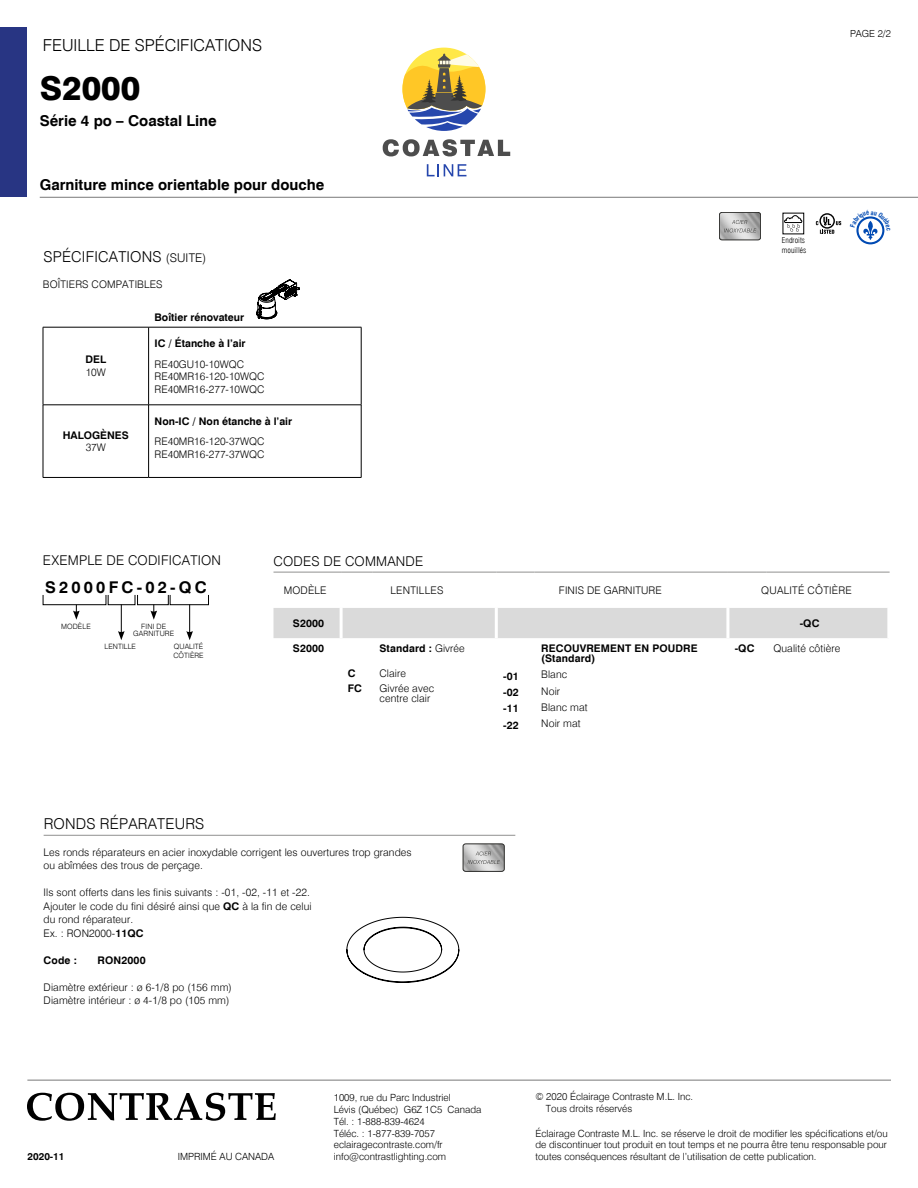
<style>
.page{position:relative;width:918px;height:1188px;background:#fff}
.page>*{position:absolute;margin:0;border:0;box-sizing:border-box;transform-origin:0 0}
.t1{font:800 33px "Swiss 721 BT";color:#000}
.t2{font:300 16.5px "Swiss 721 BT";color:#000}
.t3{font:700 16.2px "Swiss 721 BT";letter-spacing:.2em;color:#000}
.t4{font:700 15px "Swiss 721 BT";color:#000}
.t5{font:300 15px "Swiss 721 BT";letter-spacing:.015em;color:#000}
.t6{font:300 13.5px "Swiss 721 BT";letter-spacing:.015em;color:#000}
.t7{font:300 10.5px/13.5px "Swiss 721 BT";letter-spacing:.01em;color:#000}
.t8{font:700 10.5px/16.2px "Swiss 721 BT";letter-spacing:.01em;color:#000}
.t9{font:300 9.9px/11.9px "Swiss 721 BT";color:#000}
.t10{font:700 9.9px "Swiss 721 BT";color:#000}
.t11{font:300 9.75px "Swiss 721 BT";color:#000}
.t12{font:300 condensed 7.95px/9.4px "Swiss 721 BT";color:#000}
.t13{font:300 7.35px/7.4px "Swiss 721 BT";letter-spacing:.01em;color:#000;text-align:center}
.s1{font-size:12px}
.s2{font-weight:300}
.s3{font-weight:700}
</style>
<div class="page">
<div style="left:0;top:27px;width:27px;height:170px;background:#283583"></div>
<hr style="left:40px;top:197px;width:878px;height:1px;background:#878787">
<hr style="left:27px;top:1080px;width:864px;height:1px;background:#878787">
<svg style="left:27px;top:1093px;width:249px;height:28px"></svg>
<svg style="left:819px;top:213px;width:16px;height:16px"></svg>
<svg style="left:821px;top:215px;width:12px;height:12px"></svg>
<svg style="left:816px;top:217px;width:25px;height:17px"></svg>
<svg style="left:784px;top:215px;width:18px;height:17px"></svg>
<svg style="left:383px;top:139px;width:127px;height:17px"></svg>
<svg style="left:427px;top:164px;width:39px;height:12px"></svg>
<svg style="left:402px;top:48px;width:83px;height:83px"></svg>
<img style="left:719px;top:212px;width:42px;height:28px">
<div style="left:719px;top:212px;width:42px;height:28px;border:1px solid #2b2b29;border-radius:3px"></div>
<svg style="left:724px;top:220px;width:32px;height:13px"></svg>
<div style="left:274px;top:608px;width:613px;height:30px;background:#dadada"></div>
<hr style="left:274px;top:572px;width:67px;height:1px;background:#9d9d9c">
<hr style="left:341px;top:572px;width:32px;height:1px;background:#9d9d9c">
<hr style="left:373px;top:572px;width:123px;height:1px;background:#9d9d9c">
<hr style="left:496px;top:572px;width:38px;height:1px;background:#9d9d9c">
<hr style="left:534px;top:572px;width:194px;height:1px;background:#9d9d9c">
<hr style="left:728px;top:572px;width:39px;height:1px;background:#9d9d9c">
<hr style="left:767px;top:572px;width:123px;height:1px;background:#9d9d9c">
<hr style="left:340px;top:608px;width:3px;height:30px;background:#fff">
<hr style="left:495px;top:608px;width:3px;height:30px;background:#fff">
<hr style="left:726px;top:608px;width:3px;height:30px;background:#fff">
<hr style="left:43px;top:327px;width:106px;height:1px;background:#000">
<hr style="left:43px;top:327px;width:1px;height:78px;background:#000">
<hr style="left:149px;top:327px;width:212px;height:1px;background:#000">
<hr style="left:148px;top:327px;width:1px;height:78px;background:#000">
<hr style="left:361px;top:327px;width:1px;height:78px;background:#000">
<hr style="left:43px;top:405px;width:106px;height:1px;background:#000">
<hr style="left:43px;top:405px;width:1px;height:72px;background:#000">
<hr style="left:149px;top:405px;width:212px;height:1px;background:#000">
<hr style="left:148px;top:405px;width:1px;height:72px;background:#000">
<hr style="left:361px;top:405px;width:1px;height:72px;background:#000">
<hr style="left:43px;top:477px;width:106px;height:1px;background:#000">
<hr style="left:149px;top:477px;width:212px;height:1px;background:#000">
<svg style="left:256px;top:279px;width:43px;height:40px"></svg>
<hr style="left:44px;top:835px;width:471px;height:1px;background:#9d9d9c">
<svg style="left:346px;top:917px;width:113px;height:66px"></svg>
<img style="left:463px;top:844px;width:41px;height:26px">
<div style="left:463px;top:844px;width:41px;height:28px;border:1px solid #2b2b29;border-radius:3px"></div>
<svg style="left:468px;top:851px;width:32px;height:13px"></svg>
<svg style="left:43px;top:594px;width:166px;height:46px"></svg>
<svg style="left:856px;top:216px;width:29px;height:28px"></svg>
<h2 class="t2" style="left:43px;top:35px;width:221px">FEUILLE DE SPÉCIFICATIONS</h2>
<h1 class="t1" style="left:40px;top:68px;width:102px">S2000</h1>
<h3 class="t4" style="left:40px;top:112px;width:179px">Série 4 po – Coastal Line</h3>
<h3 class="t4" style="left:40px;top:175px;width:286px">Garniture mince orientable pour douche</h3>
<h3 class="t5" style="left:43px;top:247px;width:164px">SPÉCIFICATIONS <span class="s1">(SUITE)</span></h3>
<p class="t7" style="left:43px;top:277px;width:121px">BOÎTIERS COMPATIBLES</p>
<p class="t8" style="left:155px;top:309px;width:91px">Boîtier rénovateur</p>
<p class="t8" style="left:86px;top:352px;width:22px">DEL</p>
<p class="t7" style="left:86px;top:366px;width:22px">10W</p>
<p class="t8" style="left:155px;top:336px;width:93px">IC / Étanche à l’air</p>
<p class="t7" style="left:155px;top:357px;width:111px;line-height:12.6px">RE40GU10-10WQC<br>RE40MR16-120-10WQC<br>RE40MR16-277-10WQC</p>
<p class="t8" style="left:63px;top:427px;width:68px">HALOGÈNES</p>
<p class="t7" style="left:86px;top:441px;width:22px">37W</p>
<p class="t8" style="left:155px;top:413px;width:139px">Non-IC / Non étanche à l’air</p>
<p class="t7" style="left:155px;top:435px;width:111px;line-height:12.6px">RE40MR16-120-37WQC<br>RE40MR16-277-37WQC</p>
<p class="t11" style="left:850px;top:28px;width:42px">PAGE 2/2</p>
<p class="t12" style="left:782px;top:236px;width:26px">Endroits mouillés</p>
<p class="t6" style="left:43px;top:552px;width:180px">EXEMPLE DE CODIFICATION</p>
<h3 class="t3" style="left:45px;top:577px;width:163px">S2000FC-02-QC</h3>
<p class="t13" style="left:61px;top:622px;width:31px">MODÈLE</p>
<p class="t13" style="left:105px;top:642px;width:33px">LENTILLE</p>
<p class="t13" style="left:133px;top:622px;width:43px">FINI DE<br>GARNITURE</p>
<p class="t13" style="left:173px;top:641px;width:32px;line-height:9px;text-align:left">QUALITÉ<br>CÔTIÈRE</p>
<p class="t6" style="left:274px;top:553px;width:151px">CODES DE COMMANDE</p>
<p class="t7" style="left:284px;top:583px;width:44px">MODÈLE</p>
<p class="t7" style="left:390px;top:583px;width:54px">LENTILLES</p>
<p class="t7" style="left:559px;top:583px;width:104px">FINIS DE GARNITURE</p>
<p class="t7" style="left:761px;top:583px;width:92px">QUALITÉ CÔTIÈRE</p>
<p class="t8" style="left:293px;top:615px;width:33px">S2000</p>
<p class="t8" style="left:800px;top:615px;width:21px">-QC</p>
<p class="t8" style="left:293px;top:640px;width:33px">S2000</p>
<p class="t8" style="left:348px;top:666px;width:16px;line-height:14.7px">C<br>FC</p>
<p class="t8" style="left:380px;top:640px;width:87px">Standard : <span class="s2">Givrée</span></p>
<p class="t7" style="left:380px;top:666px;width:56px;line-height:14.7px">Claire<br>Givrée avec</p>
<p class="t7" style="left:380px;top:692px;width:52px">centre clair</p>
<p class="t8" style="left:735px;top:640px;width:21px">-QC</p>
<p class="t7" style="left:773px;top:641px;width:68px">Qualité côtière</p>
<p class="t8" style="left:541px;top:643px;width:158px;line-height:10.5px">RECOUVREMENT EN POUDRE (Standard)</p>
<p class="t7" style="left:541px;top:667px;width:48px;line-height:16.2px">Blanc<br>Noir<br>Blanc mat<br>Noir mat</p>
<p class="t8" style="left:503px;top:668px;width:17px;text-align:justify">-01 -02 -11 -22</p>
<h3 class="t5" style="left:44px;top:814px;width:162px">RONDS RÉPARATEURS</h3>
<p class="t7" style="left:44px;top:845px;width:370px">Les ronds réparateurs en acier inoxydable corrigent les ouvertures trop grandes ou abîmées des trous de perçage.</p>
<p class="t7" style="left:44px;top:886px;width:270px">Ils sont offerts dans les finis suivants : -01, -02, -11 et -22.<br>Ajouter le code du fini désiré ainsi que <span class="s3">QC</span> à la fin de celui du rond réparateur.<br>Ex. : RON2000-<span class="s3">11QC</span></p>
<p class="t8" style="left:44px;top:952px;width:35px">Code :</p>
<p class="t8" style="left:98px;top:952px;width:50px">RON2000</p>
<p class="t7" style="left:44px;top:980px;width:190px">Diamètre extérieur : ø 6-1/8 po (156 mm)<br>Diamètre intérieur : ø 4-1/8 po (105 mm)</p>
<p class="t9" style="left:334px;top:1091px;width:149px">1009, rue du Parc Industriel<br>Lévis (Québec) G6Z 1C5 Canada<br>Tél. : 1-888-839-4624<br>Téléc. : 1-877-839-7057 eclairagecontraste.com/fr</p>
<p class="t10" style="left:28px;top:1151px;width:38px">2020-11</p>
<p class="t9" style="left:178px;top:1151px;width:98px">IMPRIMÉ AU CANADA</p>
<p class="t9" style="left:334px;top:1151px;width:114px">info@contrastlighting.com</p>
<p class="t9" style="left:546px;top:1090px;width:149px;text-indent:-11px">© 2020 Éclairage Contraste M.L. Inc.<br>Tous droits réservés</p>
<p class="t9" style="left:535px;top:1127px;width:354px;text-align:justify">Éclairage Contraste M.L. Inc. se réserve le droit de modifier les spécifications et/ou de discontinuer tout produit en tout temps et ne pourra être tenu responsable pour toutes conséquences résultant de l’utilisation de cette publication.</p>
</div>
